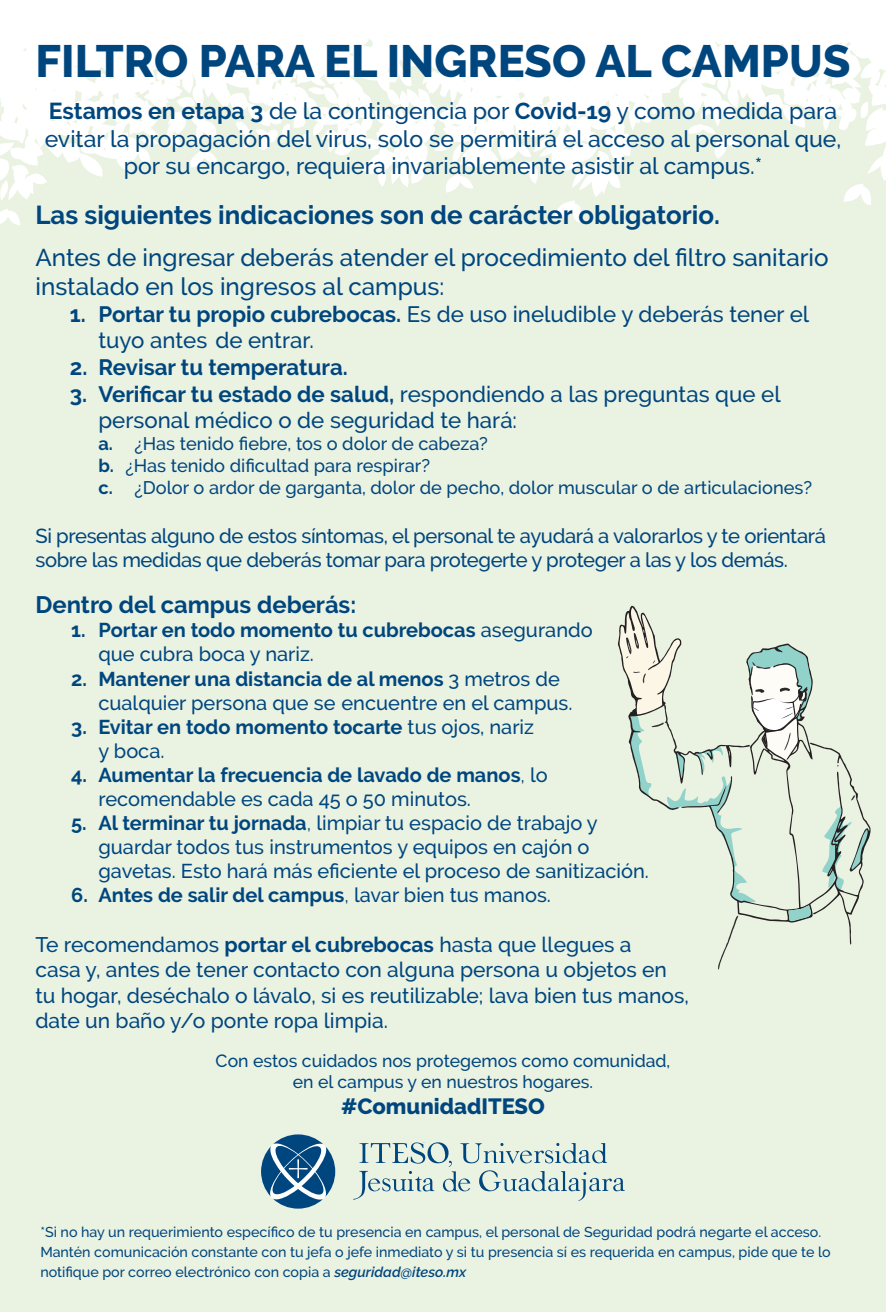
<style>
.page{position:relative;width:886px;height:1312px;background:#fff}
.page>*{position:absolute;margin:0;border:0;box-sizing:border-box;transform-origin:0 0}
.t1{font:800 45.15px "Raleway";color:#00467e}
.t2{font:700 25.88px "Raleway";color:#00467e}
.t3{font:500 24.25px/29.1px "Raleway";color:#00467e}
.t4{font:700 23.75px "Raleway";color:#00467e}
.t5{font:500 23px/27.6px "Raleway";color:#00467e;text-align:center}
.t6{font:500 22.23px/26.6px "Raleway";color:#00467e}
.t7{font:700 22.23px "Raleway";color:#00467e}
.t8{font:800 22.02px "Raleway";color:#00467e}
.t9{font:500 21.02px/25.2px "Raleway";color:#00467e}
.t10{font:500 20.23px/24.2px "Raleway";letter-spacing:-.02em;color:#00467e}
.t11{font:500 20px/24px "Raleway";color:#00467e}
.t12{font:700 20px/24px "Raleway";color:#00467e}
.t13{font:500 18.2px "Raleway";color:#00467e}
.t14{font:500 17.62px/21.1px "Raleway";color:#00467e;text-align:center}
.t15{font:500 14.25px/20px "Raleway";color:#00467e}
.s1{font-weight:700}
.s2{font-weight:500}
.s3{font-weight:400}
.s4{font-weight:600;font-style:italic}
</style>
<div class="page">
<div style="left:0;top:0;width:886px;height:1311px;background:#eaf2e2"></div>
<svg style="left:0;top:216px;width:21px;height:9px"></svg>
<svg style="left:554px;top:216px;width:28px;height:7px"></svg>
<svg style="left:0;top:0;width:886px;height:216px;fill:#fff"></svg>
<svg style="left:301px;top:132px;width:9px;height:14px"></svg>
<svg style="left:235px;top:121px;width:55px;height:29px"></svg>
<svg style="left:166px;top:97px;width:52px;height:71px"></svg>
<svg style="left:859px;top:102px;width:10px;height:16px"></svg>
<svg style="left:273px;top:1188px;width:50px;height:20px"></svg>
<svg style="left:261px;top:1145px;width:20px;height:51px"></svg>
<svg style="left:315px;top:1146px;width:20px;height:50px"></svg>
<svg style="left:273px;top:1134px;width:50px;height:19px"></svg>
<svg style="left:271px;top:1143px;width:54px;height:53px;background:#4b7ca3"></svg>
<svg style="left:353px;top:1142px;width:272px;height:58px"></svg>
<svg style="left:812px;top:678px;width:48px;height:266px"></svg>
<svg style="left:822px;top:806px;width:49px;height:87px"></svg>
<svg style="left:851px;top:795px;width:4px;height:5px"></svg>
<svg style="left:618px;top:605px;width:194px;height:364px"></svg>
<p class="t1" style="left:35px;top:35px;width:816px">FILTRO PARA EL INGRESO AL CAMPUS</p>
<p class="t5" style="left:45px;top:97px;width:798px"><span class="s1">Estamos en etapa 3</span> de la contingencia por <span class="s1">Covid-19</span> y como medida para evitar la propagación del virus, solo se permitirá el acceso al personal que, por su encargo, requiera invariablemente asistir al campus.*</p>
<p class="t2" style="left:35px;top:200px;width:686px">Las siguientes indicaciones son de carácter obligatorio.</p>
<p class="t3" style="left:35px;top:243px;width:795px">Antes de ingresar deberás atender el procedimiento del filtro sanitario instalado en los ingresos al campus:</p>
<p class="t6" style="left:98px;top:300px;width:712px;text-indent:-29px"><span class="s1">1. Portar tu propio cubrebocas.</span> Es de uso ineludible y deberás tener el tuyo antes de entrar.</p>
<p class="t7" style="left:70px;top:354px;width:279px">2. Revisar tu temperatura.</p>
<p class="t6" style="left:98px;top:380px;width:684px;text-indent:-29px"><span class="s1">3. Verificar tu estado de salud,</span> respondiendo a las preguntas que el personal médico o de seguridad te hará:</p>
<p class="t13" style="left:98px;top:433px;width:391px"><span class="s1">a.</span> ¿Has tenido fiebre, tos o dolor de cabeza?</p>
<p class="t13" style="left:98px;top:455px;width:333px"><span class="s1">b.</span> ¿Has tenido dificultad para respirar?</p>
<p class="t13" style="left:98px;top:477px;width:715px"><span class="s1">c.</span> ¿Dolor o ardor de garganta, dolor de pecho, dolor muscular o de articulaciones?</p>
<p class="t10" style="left:35px;top:523px;width:792px">Si presentas alguno de estos síntomas, el personal te ayudará a valorarlos y te orientará sobre las medidas que deberás tomar para protegerte y proteger a las y los demás.</p>
<p class="t4" style="left:35px;top:591px;width:322px">Dentro del campus deberás:</p>
<p class="t12" style="left:98px;top:618px;width:496px;text-indent:-27px">1. Portar en todo momento tu cubrebocas <span class="s2">asegurando que cubra boca y nariz.</span></p>
<p class="t11" style="left:98px;top:666px;width:475px;text-indent:-27px"><span class="s1">2. Mantener una distancia de al menos</span> 3 metros de cualquier persona que se encuentre en el campus.</p>
<p class="t12" style="left:71px;top:714px;width:464px">3. Evitar en todo momento tocarte <span class="s2">tus ojos, nariz</span></p>
<p class="t11" style="left:98px;top:738px;width:68px">y boca.</p>
<p class="t12" style="left:98px;top:762px;width:451px;text-indent:-27px">4. Aumentar la frecuencia de lavado de manos<span class="s3">,</span> <span class="s2">lo recomendable es cada 45 o 50 minutos.</span></p>
<p class="t11" style="left:98px;top:810px;width:552px;text-indent:-27px"><span class="s1">5. Al terminar tu jornada</span><span class="s3">,</span> limpiar tu espacio de trabajo y guardar todos tus instrumentos y equipos en cajón o gavetas. Esto hará más eficiente el proceso de sanitización.</p>
<p class="t12" style="left:71px;top:882px;width:481px">6. Antes de salir del campus<span class="s3">,</span> <span class="s2">lavar bien tus manos.</span></p>
<p class="t9" style="left:35px;top:931px;width:655px">Te recomendamos <span class="s1">portar el cubrebocas</span> hasta que llegues a<br>casa y, antes de tener contacto con alguna persona u objetos en tu hogar, deséchalo o lávalo, si es reutilizable; lava bien tus manos, date un baño y/o ponte ropa limpia.</p>
<p class="t14" style="left:216px;top:1049px;width:456px">Con estos cuidados nos protegemos como comunidad, en el campus y en nuestros hogares.</p>
<p class="t8" style="left:341px;top:1093px;width:205px">#ComunidadITESO</p>
<p class="t15" style="left:40px;top:1221px;width:792px">*Si no hay un requerimiento específico de tu presencia en campus, el personal de Seguridad podrá negarte el acceso.<br>Mantén comunicación constante con tu jefa o jefe inmediato y si tu presencia sí es requerida en campus, pide que te lo notifique por correo electrónico con copia a <span class="s4">seguridad@iteso.mx</span></p>
</div>
